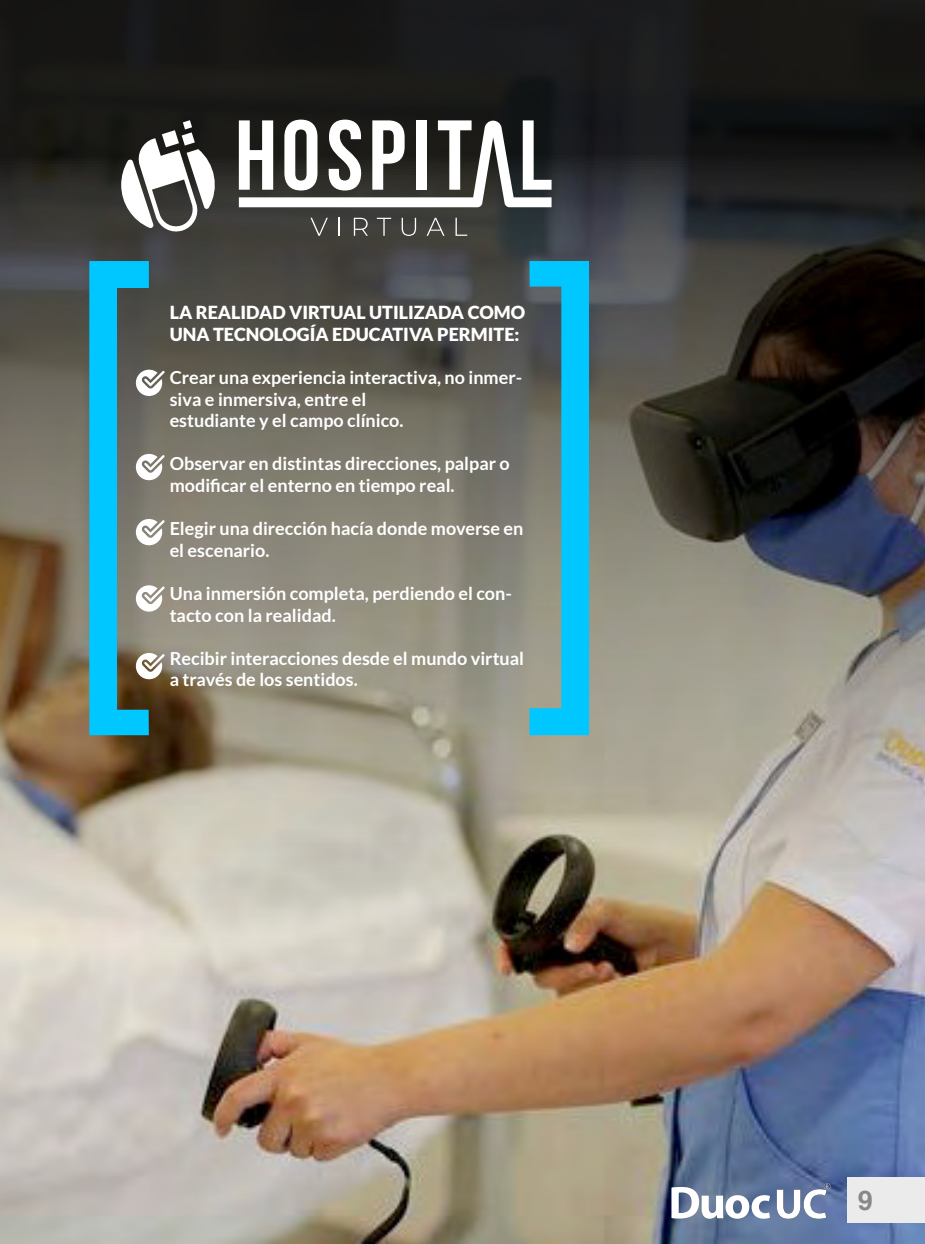
<style>
.page{position:relative;width:925px;height:1244px;background:#fff}
.page>*{position:absolute;margin:0;border:0;box-sizing:border-box;transform-origin:0 0}
.t1{font:700 27px "Helvetica";color:#87888a}
.t2{font:700 18px/21.6px "Lato";color:#fff}
.t3{font:900 18px/21.6px "Lato";color:#fff}
</style>
<div class="page">
<img style="left:0;top:0;width:925px;height:1244px">
<svg style="left:239px;top:120px;width:312px;height:87px"></svg>
<svg style="left:310px;top:218px;width:18px;height:18px"></svg>
<svg style="left:338px;top:218px;width:2px;height:18px"></svg>
<svg style="left:354px;top:218px;width:14px;height:18px"></svg>
<svg style="left:377px;top:218px;width:14px;height:18px"></svg>
<svg style="left:402px;top:218px;width:14px;height:18px"></svg>
<svg style="left:427px;top:218px;width:17px;height:18px"></svg>
<svg style="left:455px;top:218px;width:12px;height:18px"></svg>
<svg style="left:121px;top:120px;width:99px;height:114px"></svg>
<svg style="left:529px;top:261px;width:60px;height:474px;background:#3ca2ba"></svg>
<svg style="left:89px;top:261px;width:76px;height:474px;background:#4897a7"></svg>
<div style="left:847px;top:1177px;width:78px;height:46px;background:#ebebec"></div>
<svg style="left:671px;top:1187px;width:99px;height:31px"></svg>
<svg style="left:777px;top:1183px;width:53px;height:36px"></svg>
<p class="t3" style="left:170px;top:301px;width:357px">LA REALIDAD VIRTUAL UTILIZADA COMO<br>UNA TECNOLOGÍA EDUCATIVA PERMITE:</p>
<p class="t2" style="left:170px;top:366px;width:354px">Crear una experiencia interactiva, no inmer&shy;siva e inmersiva, entre el<br>estudiante y el campo clínico.</p>
<p class="t2" style="left:170px;top:453px;width:342px">Observar en distintas direcciones, palpar o modificar el enterno en tiempo real.</p>
<p class="t2" style="left:170px;top:517px;width:355px">Elegir una dirección hacía donde moverse en el escenario.</p>
<p class="t2" style="left:170px;top:582px;width:344px">Una inmersión completa, perdiendo el con&shy;tacto con la realidad.</p>
<p class="t2" style="left:170px;top:647px;width:356px">Recibir interacciones desde el mundo virtual a través de los sentidos.</p>
<h1 class="t1" style="left:858px;top:1178px;width:17px">9</h1>
</div>
